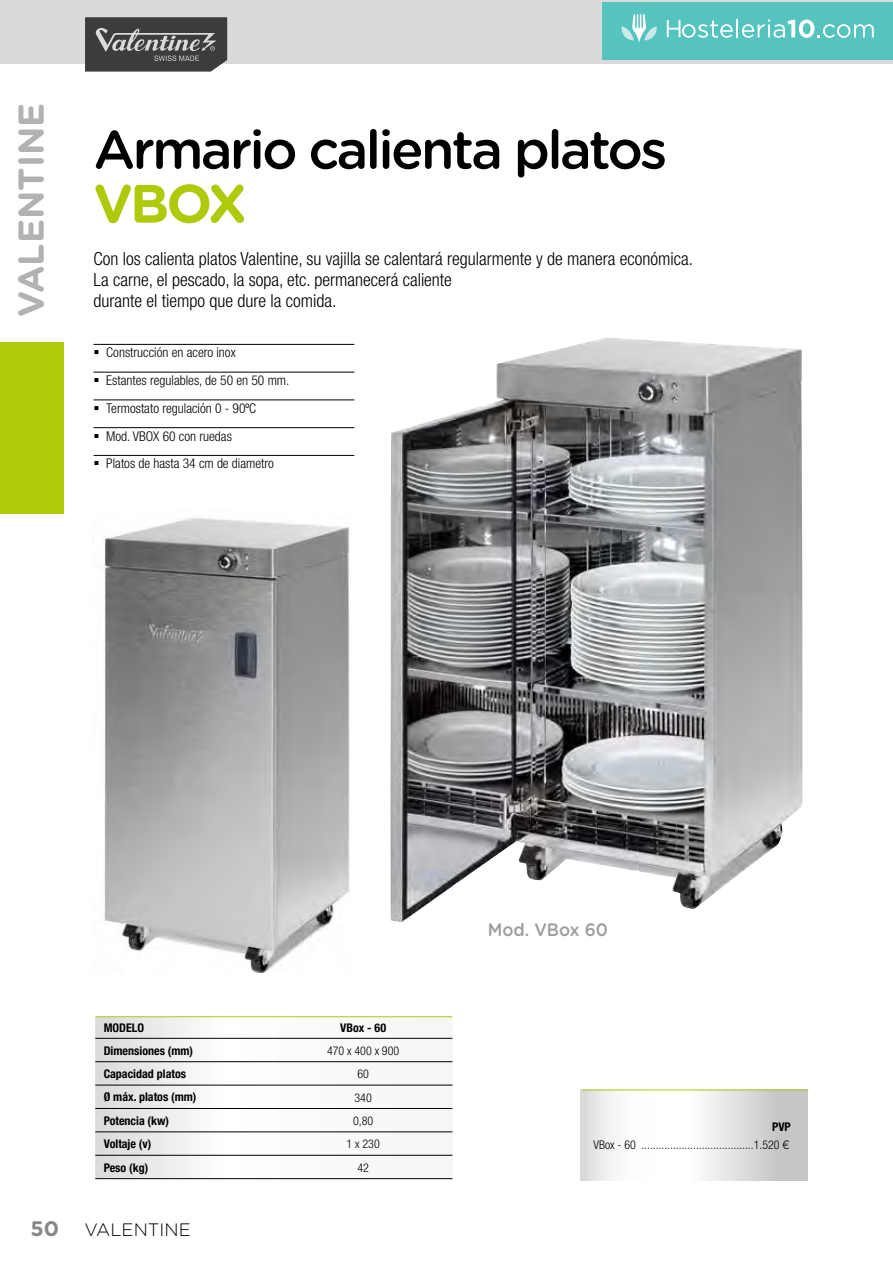
<style>
.page{position:relative;width:893px;height:1263px;background:#fff}
.page>*{position:absolute;margin:0;border:0;box-sizing:border-box;transform-origin:0 0}
.t1{font:500 54px "Gotham Rounded";letter-spacing:-.05em;color:#000}
.t2{font:700 54px "Gotham Rounded";color:#afca0b}
.t3{font:700 36px "Gotham Rounded";color:#b3b2b2}
.t4{font:300 condensed 18px/21px "Helvetica Neue";color:#000}
.t5{font:300 18px "Gotham Rounded";color:#000}
.t6{font:500 18px "Gotham Rounded";color:#9d9d9c;scale:.94 1}
.t7{font:300 condensed 13.5px "Helvetica Neue";color:#000}
.t8{font:700 condensed 12px "Helvetica Neue";color:#000}
.t9{font:300 condensed 12px/18px "Helvetica Neue";color:#000;text-align:right}
.s1{font-weight:700}
.s2{font-stretch:normal}
.s3{font-weight:700;font-size:21px;color:#878787}
</style>
<div class="page">
<div style="left:0;top:0;width:893px;height:64px;background:#dadada"></div>
<div style="left:0;top:343px;width:64px;height:171px;background:#afca0b"></div>
<svg style="left:85px;top:17px;width:142px;height:55px;background:#555554"></svg>
<img style="left:390px;top:338px;width:412px;height:584px">
<svg style="left:95px;top:1017px;width:357px;height:161px"></svg>
<hr style="left:95px;top:1038px;width:179px;height:1px;background:#000">
<hr style="left:274px;top:1038px;width:178px;height:1px;background:#000">
<hr style="left:95px;top:1061px;width:179px;height:1px;background:#000">
<hr style="left:274px;top:1061px;width:178px;height:1px;background:#000">
<hr style="left:95px;top:1085px;width:179px;height:1px;background:#000">
<hr style="left:274px;top:1085px;width:178px;height:1px;background:#000">
<hr style="left:95px;top:1108px;width:179px;height:1px;background:#000">
<hr style="left:274px;top:1108px;width:178px;height:1px;background:#000">
<hr style="left:95px;top:1131px;width:179px;height:1px;background:#000">
<hr style="left:274px;top:1131px;width:178px;height:1px;background:#000">
<hr style="left:95px;top:1155px;width:179px;height:1px;background:#000">
<hr style="left:274px;top:1155px;width:178px;height:1px;background:#000">
<hr style="left:95px;top:1178px;width:179px;height:1px;background:#000">
<hr style="left:274px;top:1178px;width:178px;height:1px;background:#000">
<hr style="left:95px;top:1016px;width:179px;height:1px;background:#afca0b">
<hr style="left:274px;top:1016px;width:178px;height:1px;background:#afca0b">
<hr style="left:94px;top:344px;width:260px;height:1px;background:#000">
<hr style="left:94px;top:372px;width:260px;height:1px;background:#000">
<hr style="left:94px;top:400px;width:260px;height:1px;background:#000">
<hr style="left:94px;top:427px;width:260px;height:1px;background:#000">
<hr style="left:94px;top:455px;width:260px;height:1px;background:#000">
<svg style="left:581px;top:1090px;width:227px;height:91px"></svg>
<hr style="left:582px;top:1089px;width:226px;height:1px;background:#afca0b">
<img style="left:103px;top:518px;width:247px;height:455px">
<div style="left:602px;top:3px;width:291px;height:57px;background:#55c3be"></div>
<svg style="left:667px;top:19px;width:207px;height:19px"></svg>
<svg style="left:621px;top:14px;width:36px;height:29px"></svg>
<h2 class="t3" style="left:5px;top:317px;width:216px;rotate:-90deg">VALENTINE</h2>
<h1 class="t1" style="left:94px;top:111px;width:575px">Armario calienta platos</h1>
<h1 class="t2" style="left:94px;top:164px;width:154px">VBOX</h1>
<p class="t4" style="left:94px;top:248px;width:601px">Con los calienta platos Valentine, su vajilla se calentará regularmente y de manera económica.<br>La carne, el pescado, la sopa, etc. permanecerá caliente<br>durante el tiempo que dure la comida.</p>
<p class="t7" style="left:94px;top:345px;width:144px">▪ Construcción en acero inox</p>
<p class="t7" style="left:94px;top:373px;width:197px">▪ Estantes regulables, de 50 en 50 mm.</p>
<p class="t7" style="left:94px;top:400px;width:164px">▪ Termostato regulación 0 - 90ºC</p>
<p class="t7" style="left:94px;top:428px;width:140px">▪ Mod. VBOX 60 con ruedas</p>
<p class="t7" style="left:94px;top:456px;width:182px">▪ Platos de hasta 34 cm de diametro</p>
<p class="t8" style="left:104px;top:1021px;width:42px">MODELO</p>
<p class="t8" style="left:340px;top:1021px;width:47px">VBox - 60</p>
<p class="t8" style="left:104px;top:1043px;width:91px">Dimensiones (mm)</p>
<p class="t9" style="left:327px;top:1041px;width:74px">470 x 400 x 900</p>
<p class="t8" style="left:104px;top:1066px;width:84px">Capacidad platos</p>
<p class="t9" style="left:357px;top:1065px;width:13px">60</p>
<p class="t8" style="left:104px;top:1090px;width:94px">Ø máx. platos (mm)</p>
<p class="t9" style="left:354px;top:1088px;width:19px">340</p>
<p class="t8" style="left:104px;top:1113px;width:67px">Potencia (kw)</p>
<p class="t9" style="left:353px;top:1111px;width:22px">0,80</p>
<p class="t8" style="left:104px;top:1137px;width:49px">Voltaje (v)</p>
<p class="t9" style="left:346px;top:1135px;width:35px">1 x 230</p>
<p class="t8" style="left:104px;top:1160px;width:46px">Peso (kg)</p>
<p class="t9" style="left:357px;top:1158px;width:13px">42</p>
<p class="t6" style="left:488px;top:916px;width:129px">Mod. VBox 60</p>
<p class="t9" style="left:594px;top:1117px;width:199px"><span class="s1">PVP<br></span>VBox - 60 .......................................1.520 <span class="s2">€</span></p>
<p class="t5" style="left:31px;top:1217px;width:162px"><span class="s3">50</span> VALENTINE</p>
</div>
